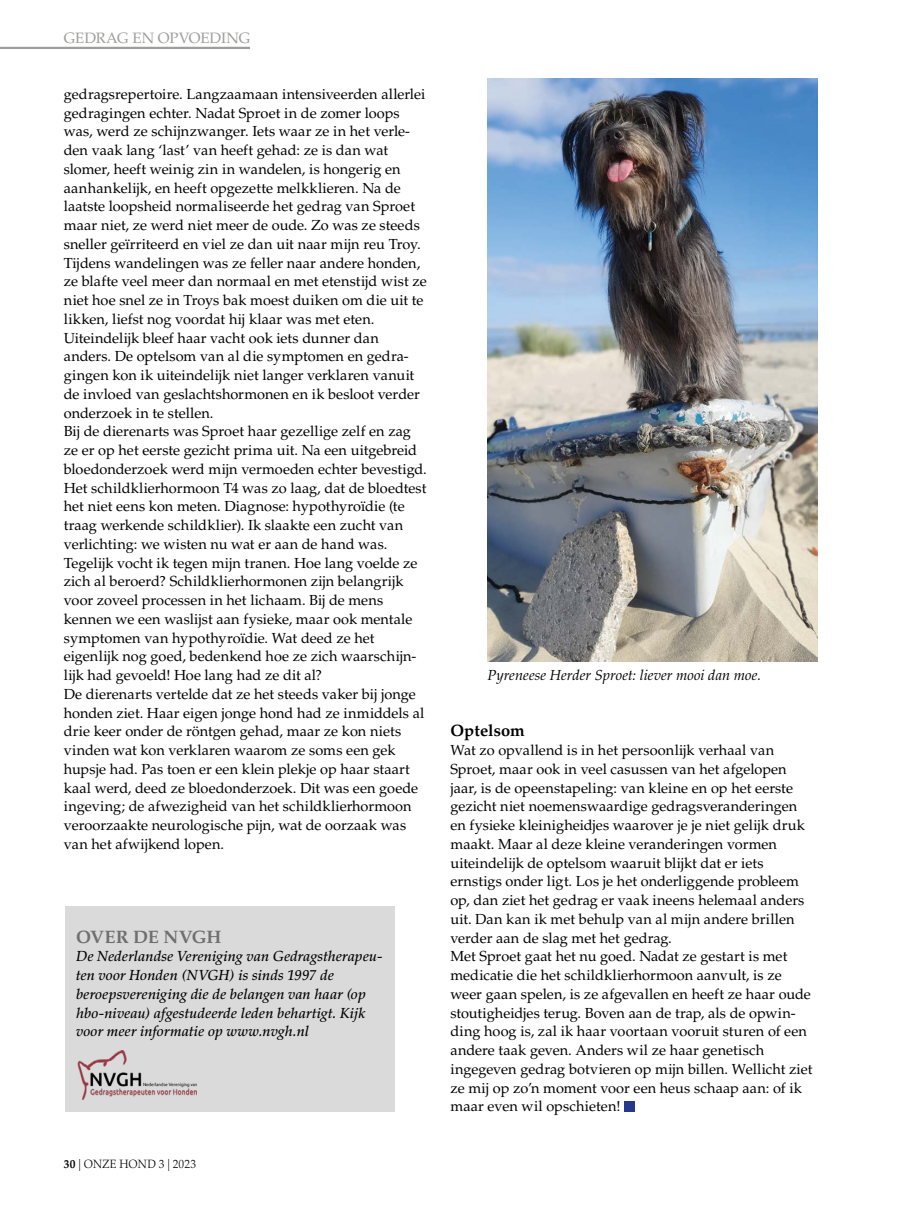
<style>
.page{position:relative;width:915px;height:1212px;background:#fff}
.page>*{position:absolute;margin:0;border:0;box-sizing:border-box;transform-origin:0 0}
.t1{font:700 18px "Palatino LT Std";letter-spacing:-.02em;color:#706f6f}
.t2{font:700 16.5px "Palatino LT Std";letter-spacing:.005em;color:#000}
.t3{font:15px "Palatino LT Std";letter-spacing:-.01em;color:#9d9d9c}
.t4{font:14.55px/18.8px "Palatino LT Std";color:#000}
.t5{font:italic 500 14.55px/18.8px "Palatino LT Std";letter-spacing:.005em;color:#000}
.t6{font:italic 14.55px "Palatino LT Std";letter-spacing:.005em;color:#000}
.t7{font:300 12px "Palatino LT Std";letter-spacing:.015em;color:#000;scale:.95 1}
.s1{font-weight:700}
</style>
<div class="page">
<img style="left:487px;top:79px;width:329px;height:582px">
<div style="left:65px;top:906px;width:330px;height:205px;background:#dadada"></div>
<img style="left:77px;top:1050px;width:119px;height:50px">
<div style="left:623px;top:1101px;width:11px;height:10px;background:#24388d"></div>
<hr style="left:0;top:47px;width:250px;height:2px;background:#9d9d9c">
<p class="t3" style="left:64px;top:29px;width:188px">GEDRAG EN OPVOEDING</p>
<p class="t4" style="left:64px;top:85px;width:364px">gedragsrepertoire. Langzaamaan intensiveerden allerlei gedragingen echter. Nadat Sproet in de zomer loops was, werd ze schijnzwanger. Iets waar ze in het verle&shy;den vaak lang ‘last’ van heeft gehad: ze is dan wat slomer, heeft weinig zin in wandelen, is hongerig en aanhankelijk, en heeft opgezette melkklieren. Na de laatste loopsheid normaliseerde het gedrag van Sproet maar niet, ze werd niet meer de oude. Zo was ze steeds sneller geïrriteerd en viel ze dan uit naar mijn reu Troy.<br>Tijdens wandelingen was ze feller naar andere honden, ze blafte veel meer dan normaal en met etenstijd wist ze niet hoe snel ze in Troys bak moest duiken om die uit te likken, liefst nog voordat hij klaar was met eten.<br>Uiteindelijk bleef haar vacht ook iets dunner dan anders. De optelsom van al die symptomen en gedra&shy;gingen kon ik uiteindelijk niet langer verklaren vanuit de invloed van geslachtshormonen en ik besloot verder onderzoek in te stellen.<br>Bij de dierenarts was Sproet haar gezellige zelf en zag ze er op het eerste gezicht prima uit. Na een uitgebreid bloedonderzoek werd mijn vermoeden echter bevestigd.<br>Het schildklierhormoon T4 was zo laag, dat de bloedtest het niet eens kon meten. Diagnose: hypothyroïdie (te traag werkende schildklier). Ik slaakte een zucht van verlichting: we wisten nu wat er aan de hand was.<br>Tegelijk vocht ik tegen mijn tranen. Hoe lang voelde ze zich al beroerd? Schildklierhormonen zijn belangrijk voor zoveel processen in het lichaam. Bij de mens kennen we een waslijst aan fysieke, maar ook mentale symptomen van hypothyroïdie. Wat deed ze het eigenlijk nog goed, bedenkend hoe ze zich waarschijn&shy;lijk had gevoeld! Hoe lang had ze dit al?<br>De dierenarts vertelde dat ze het steeds vaker bij jonge honden ziet. Haar eigen jonge hond had ze inmiddels al drie keer onder de röntgen gehad, maar ze kon niets vinden wat kon verklaren waarom ze soms een gek hupsje had. Pas toen er een klein plekje op haar staart kaal werd, deed ze bloedonderzoek. Dit was een goede ingeving; de afwezigheid van het schildklierhormoon veroorzaakte neurologische pijn, wat de oorzaak was van het afwijkend lopen.</p>
<p class="t1" style="left:76px;top:926px;width:147px">OVER DE NVGH</p>
<p class="t5" style="left:76px;top:947px;width:308px">De Nederlandse Vereniging van Gedragstherapeu&shy;ten voor Honden (NVGH) is sinds 1997 de beroepsvereniging die de belangen van haar (op hbo-niveau) afgestudeerde leden behartigt. Kijk voor meer informatie op www.nvgh.nl</p>
<p class="t7" style="left:64px;top:1157px;width:141px"><span class="s1">30</span> | ONZE HOND 3 | 2023</p>
<p class="t6" style="left:487px;top:667px;width:275px">Pyreneese Herder Sproet: liever mooi dan moe.</p>
<p class="t2" style="left:450px;top:721px;width:76px">Optelsom</p>
<p class="t4" style="left:450px;top:741px;width:363px">Wat zo opvallend is in het persoonlijk verhaal van Sproet, maar ook in veel casussen van het afgelopen jaar, is de opeenstapeling: van kleine en op het eerste gezicht niet noemenswaardige gedragsveranderingen en fysieke kleinigheidjes waarover je je niet gelijk druk maakt. Maar al deze kleine veranderingen vormen uiteindelijk de optelsom waaruit blijkt dat er iets ernstigs onder ligt. Los je het onderliggende probleem op, dan ziet het gedrag er vaak ineens helemaal anders uit. Dan kan ik met behulp van al mijn andere brillen verder aan de slag met het gedrag.<br>Met Sproet gaat het nu goed. Nadat ze gestart is met medicatie die het schildklierhormoon aanvult, is ze weer gaan spelen, is ze afgevallen en heeft ze haar oude stoutigheidjes terug. Boven aan de trap, als de opwin&shy;ding hoog is, zal ik haar voortaan vooruit sturen of een andere taak geven. Anders wil ze haar genetisch ingegeven gedrag botvieren op mijn billen. Wellicht ziet ze mij op zo’n moment voor een heus schaap aan: of ik maar even wil opschieten!</p>
</div>
